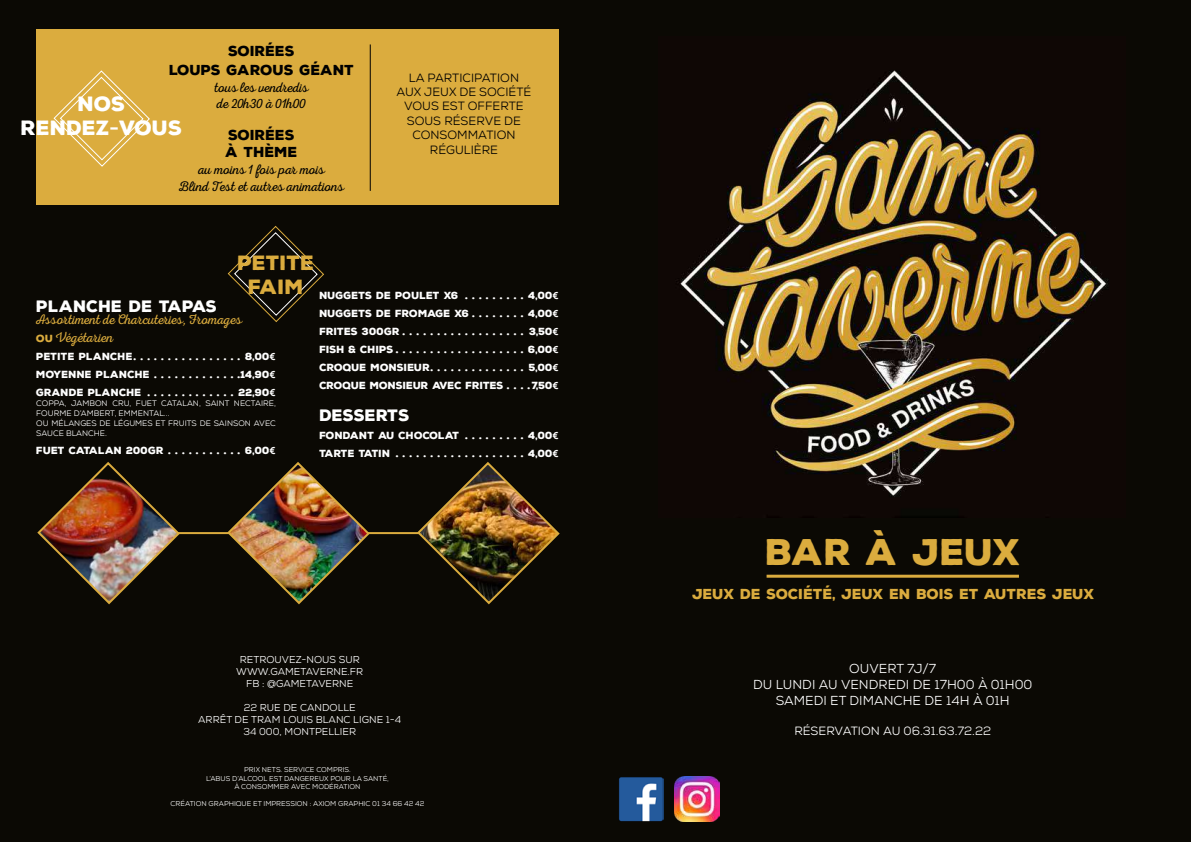
<style>
.page{position:relative;width:1191px;height:842px;background:#0b0904}
.page>*{position:absolute;margin:0;border:0;box-sizing:border-box;transform-origin:0 0}
.t1{font:900 36px "Nexa Rust Sans";letter-spacing:-.01em;color:#dbac3e}
.t2{font:900 20px/24px "Nexa Rust Sans";color:#fff;text-align:center}
.t3{font:900 20px/24px "Nexa Rust Sans";color:#dbac3e;text-align:center}
.t4{font:900 16px "Nexa Rust Sans";color:#fff}
.t5{font:14px/16.8px "Nexa Rust Script L 0";color:#000}
.t6{font:14px/18px "Nexa Rust Script L 0";color:#dbac3e}
.t7{font:900 14px "Nexa Rust Sans";color:#dbac3e}
.t8{font:900 14px/19.2px "Nexa Rust Sans";color:#000;text-align:center}
.t9{font:13px/15.6px "Nexa Rust Sans";color:#fff;text-align:center}
.t10{font:12px/14.4px "Nexa Rust Sans";color:#000;text-align:center}
.t11{font:12px "Nexa Rust Sans";color:#fff}
.t12{font:900 10px/18px "Nexa Rust Sans";color:#fff;text-align:justify}
.t13{font:10px/12px "Nexa Rust Sans";color:#fff;text-align:center}
.t14{font:8px/10px "Nexa Rust Sans";color:#fff}
.t15{font:7px/8.4px "Nexa Rust Sans";color:#fff;text-align:center}
.s1{font-family:"Nexa";font-weight:700}
.s2{font-family:"Nexa Rust Sans";font-weight:900;font-size:10px}
</style>
<div class="page">
<img style="left:677px;top:70px;width:431px;height:427px">
<hr style="left:766px;top:575px;width:253px;height:3px;background:#dbac3e">
<div style="left:36px;top:29px;width:523px;height:176px;background:#dbac3e"></div>
<hr style="left:370px;top:44px;width:1px;height:147px;background:#000">
<hr style="left:122px;top:532px;width:355px;height:2px;background:#dbac3e">
<svg style="left:227px;top:226px;width:97px;height:96px"></svg>
<img style="left:37px;top:462px;width:144px;height:143px">
<img style="left:226px;top:462px;width:145px;height:143px">
<img style="left:416px;top:462px;width:144px;height:143px">
<svg style="left:53px;top:70px;width:97px;height:97px"></svg>
<img style="left:675px;top:777px;width:44px;height:44px">
<img style="left:619px;top:777px;width:44px;height:44px">
<h3 class="t8" style="left:169px;top:41px;width:187px">SOIRÉES<br>LOUPS GAROUS GÉANT</h3>
<h3 class="t5" style="left:215px;top:81px;width:95px">tous les vendredis de 20h30 à 01h00</h3>
<h3 class="t8" style="left:226px;top:127px;width:73px;line-height:16.8px;text-align:left">SOIRÉES<br>À THÈME</h3>
<h3 class="t5" style="left:179px;top:163px;width:166px;text-align:center">au moins 1 fois par mois<br>Blind Test et autres animations</h3>
<h2 class="t2" style="left:21px;top:92px;width:163px">NOS<br>RENDEZ<span class="s1">-</span>VOUS</h2>
<p class="t10" style="left:396px;top:70px;width:136px">LA PARTICIPATION<br>AUX JEUX DE SOCIÉTÉ<br>VOUS EST OFFERTE<br>SOUS RÉSERVE DE<br>CONSOMMATION<br>RÉGULIÈRE</p>
<h2 class="t3" style="left:237px;top:251px;width:79px">PETITE<br>FAIM</h2>
<p class="t12" style="left:319px;top:287px;width:241px">NUGGETS DE POULET X6 . . . . . . . . . 4,00<span class="s1">€ </span>NUGGETS DE FROMAGE X6 . . . . . . . . 4,00<span class="s1">€ </span>FRITES 300GR . . . . . . . . . . . . . . . . . . 3,50<span class="s1">€ </span>FISH &amp; CHIPS . . . . . . . . . . . . . . . . . . . 6,00<span class="s1">€ </span>CROQUE MONSIEUR . . . . . . . . . . . . . . 5,00<span class="s1">€ </span>CROQUE MONSIEUR AVEC FRITES . . . 7,50<span class="s1">€</span></p>
<h3 class="t4" style="left:319px;top:405px;width:92px">DESSERTS</h3>
<p class="t12" style="left:319px;top:427px;width:240px">FONDANT AU CHOCOLAT . . . . . . . . . 4,00<span class="s1">€<br></span>TARTE TATIN . . . . . . . . . . . . . . . . . . . 4,00<span class="s1">€</span></p>
<h3 class="t4" style="left:36px;top:295px;width:182px">PLANCHE DE TAPAS</h3>
<h3 class="t6" style="left:36px;top:312px;width:207px">Assortiment de Charcuteries, Fromages<br><span class="s2">OU</span> Végétarien</h3>
<p class="t12" style="left:36px;top:347px;width:241px">PETITE PLANCHE . . . . . . . . . . . . . . . . 8,00<span class="s1">€ </span>MOYENNE PLANCHE . . . . . . . . . . . . 14,90<span class="s1">€ </span>GRANDE PLANCHE . . . . . . . . . . . . . 22,90<span class="s1">€</span></p>
<p class="t14" style="left:36px;top:398px;width:241px">COPPA, JAMBON CRU, FUET CATALAN, SAINT NECTAIRE, FOURME D’AMBERT, EMMENTAL...<br>OU MÉLANGES DE LÉGUMES ET FRUITS DE SAINSON AVEC SAUCE BLANCHE.</p>
<p class="t12" style="left:36px;top:441px;width:241px">FUET CATALAN 200GR . . . . . . . . . . . 6,00<span class="s1">€</span></p>
<p class="t13" style="left:236px;top:653px;width:128px">RETROUVEZ-NOUS SUR<br>WWW.GAMETAVERNE.FR<br>FB : @GAMETAVERNE</p>
<p class="t13" style="left:198px;top:701px;width:205px">22 RUE DE CANDOLLE<br>ARRÊT DE TRAM LOUIS BLANC LIGNE 1-4<br>34 000, MONTPELLIER</p>
<p class="t15" style="left:206px;top:766px;width:184px">PRIX NETS. SERVICE COMPRIS.<br>L’ABUS D’ALCOOL EST DANGEREUX POUR LA SANTÉ,<br>À CONSOMMER AVEC MODÉRATION</p>
<p class="t15" style="left:170px;top:799px;width:255px">CRÉATION GRAPHIQUE ET IMPRESSION : AXIOM GRAPHIC 01 34 66 42 42</p>
<h1 class="t1" style="left:765px;top:527px;width:257px">BAR À JEUX</h1>
<h3 class="t7" style="left:692px;top:584px;width:404px">JEUX DE SOCIÉTÉ, JEUX EN BOIS ET AUTRES JEUX</h3>
<h3 class="t9" style="left:753px;top:661px;width:281px">OUVERT 7J/7<br>DU LUNDI AU VENDREDI DE 17H00 À 01H00<br>SAMEDI ET DIMANCHE DE 14H À 01H</h3>
<p class="t11" style="left:794px;top:723px;width:198px">RÉSERVATION AU 06.31.63.72.22</p>
</div>
